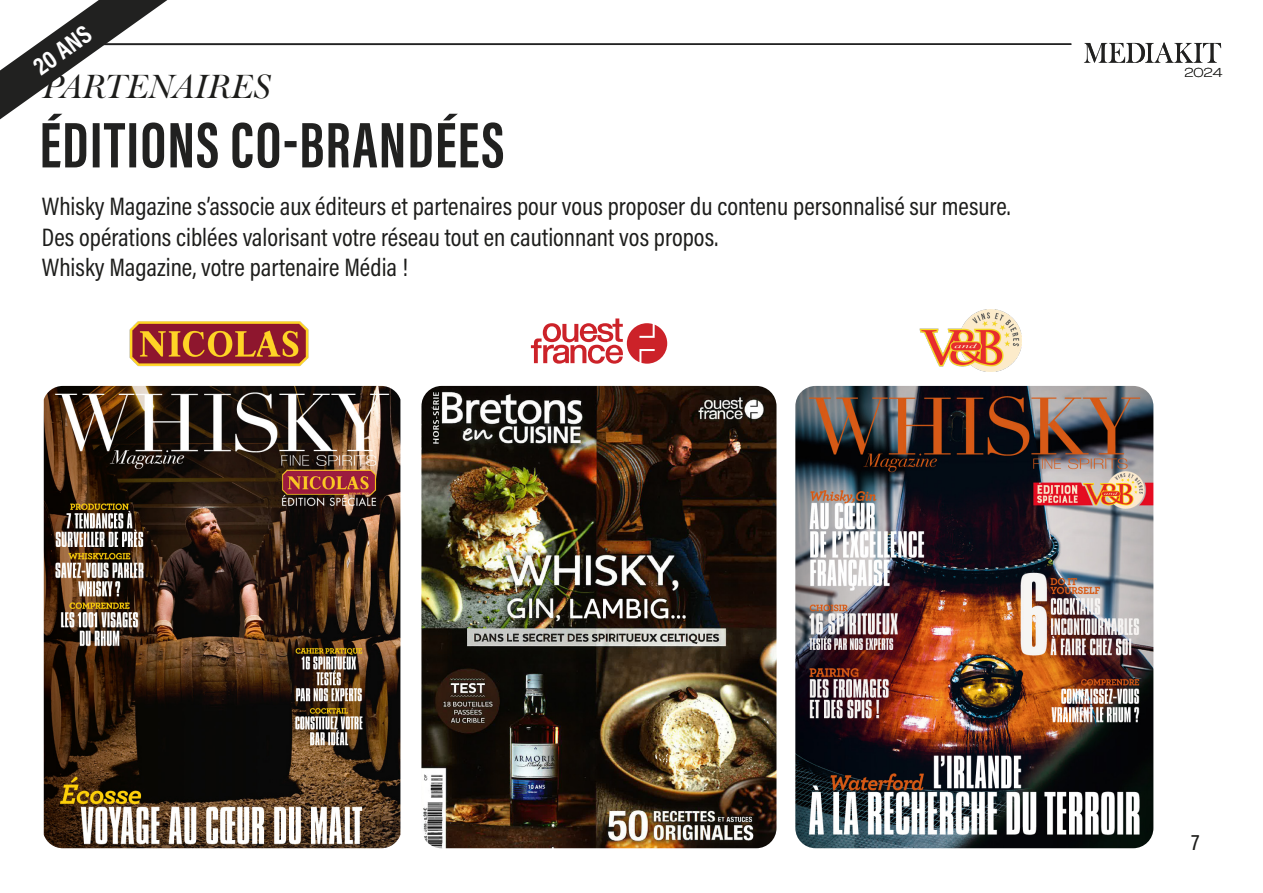
<style>
.page{position:relative;width:1263px;height:893px;background:#fff}
.page>*{position:absolute;margin:0;border:0;box-sizing:border-box;transform-origin:0 0}
.t1{font:italic 33.15px "Big Moore";color:#1d1d1b}
.t2{font:25.5px "Acumin Pro Cond";color:#1d1d1b}
.t3{font:700 25.5px "Acumin Pro Cond";color:#fff}
.t4{font:500 22.5px "Acumin Pro Cond";color:#1d1d1b}
.t5{font:300 13.5px "Clash Display";color:#1d1d1b;scale:1.11 1}
</style>
<div class="page">
<hr style="left:43px;top:43px;width:1028px;height:2px;background:#222">
<svg style="left:1084px;top:43px;width:137px;height:20px"></svg>
<img style="left:129px;top:321px;width:180px;height:46px">
<svg style="left:531px;top:318px;width:136px;height:46px"></svg>
<img style="left:919px;top:309px;width:103px;height:63px">
<img style="left:44px;top:386px;width:356px;height:462px">
<img style="left:421px;top:386px;width:355px;height:462px">
<img style="left:795px;top:386px;width:358px;height:462px">
<svg style="left:0;top:0;width:503px;height:168px"></svg>
<p class="t3" style="left:26px;top:55px;width:66px;rotate:-36deg">20 ANS</p>
<p class="t1" style="left:43px;top:66px;width:229px">PARTENAIRES</p>
<p class="t2" style="left:42px;top:190px;width:970px">Whisky Magazine s’associe aux éditeurs et partenaires pour vous proposer du contenu personnalisé sur mesure.</p>
<p class="t2" style="left:42px;top:220px;width:678px">Des opérations ciblées valorisant votre réseau tout en cautionnant vos propos.</p>
<p class="t2" style="left:42px;top:251px;width:368px">Whisky Magazine, votre partenaire Média !</p>
<p class="t5" style="left:1184px;top:65px;width:36px">2024</p>
<p class="t4" style="left:1191px;top:828px;width:9px">7</p>
</div>
